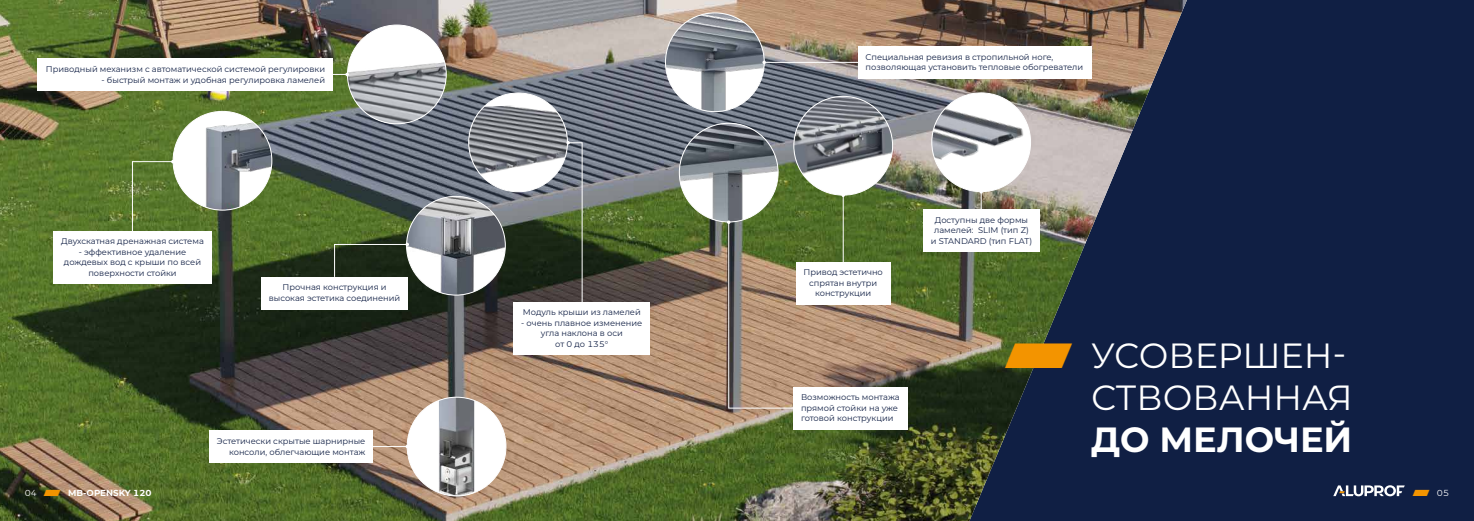
<style>
.page{position:relative;width:1474px;height:521px;background:#fff}
.page>*{position:absolute;margin:0;border:0;box-sizing:border-box;transform-origin:0 0}
.t1{font:35px/42px "Aluprof Sans";color:#fff;text-align:right}
.t2{font:700 35px "Aluprof Sans";color:#fff}
.t3{font:700 8.75px "Aluprof Sans";color:#fff}
.t4{font:8.75px "Aluprof Sans";color:#fff}
.t5{font:8.31px/10.5px "Aluprof Sans";color:#101f44;text-align:center}
.s1{color:#f39400}
.s2{font-weight:400}
.s3{font-weight:700;color:#f39400}
</style>
<div class="page">
<div style="left:1186px;top:0;width:287px;height:521px;background:#101f44"></div>
<img style="left:0;top:0;width:1186px;height:521px">
<div style="left:173px;top:111px;width:99px;height:99px;background:#fff;border-radius:50%"></div>
<img style="left:205px;top:112px;width:67px;height:98px">
<img style="left:679px;top:123px;width:99px;height:99px;border-radius:49px">
<img style="left:665px;top:13px;width:99px;height:99px;border-radius:49px">
<div style="left:468px;top:93px;width:99px;height:99px;background:#fff;border-radius:50%"></div>
<img style="left:468px;top:104px;width:99px;height:88px">
<div style="left:347px;top:25px;width:99px;height:99px;background:#fff;border-radius:50%"></div>
<img style="left:347px;top:58px;width:99px;height:66px">
<div style="left:407px;top:397px;width:99px;height:99px;background:#fff;border-radius:50%"></div>
<img style="left:439px;top:397px;width:35px;height:99px">
<div style="left:793px;top:96px;width:99px;height:99px;background:#fff;border-radius:50%"></div>
<img style="left:793px;top:96px;width:99px;height:79px">
<img style="left:406px;top:196px;width:99px;height:99px;border-radius:49px">
<div style="left:931px;top:93px;width:99px;height:99px;background:#fff;border-radius:50%"></div>
<img style="left:931px;top:93px;width:99px;height:70px">
<div style="left:923px;top:209px;width:116px;height:42px;background:#fff"></div>
<hr style="left:371px;top:446px;width:36px;height:1px;background:#fff">
<svg style="left:979px;top:192px;width:3px;height:17px"></svg>
<div style="left:53px;top:231px;width:159px;height:52px;background:#fff"></div>
<div style="left:209px;top:430px;width:164px;height:33px;background:#fff"></div>
<div style="left:796px;top:262px;width:94px;height:42px;background:#fff"></div>
<svg style="left:132px;top:160px;width:43px;height:71px;background:#617e37"></svg>
<svg style="left:332px;top:73px;width:17px;height:3px"></svg>
<hr style="left:842px;top:195px;width:1px;height:67px;background:#fff">
<svg style="left:334px;top:243px;width:75px;height:35px;background:#283423"></svg>
<svg style="left:727px;top:220px;width:68px;height:189px;background:#958468"></svg>
<svg style="left:566px;top:141px;width:17px;height:161px;background:#596158"></svg>
<div style="left:37px;top:58px;width:295px;height:33px;background:#fff"></div>
<div style="left:858px;top:46px;width:233px;height:32px;background:#fff"></div>
<div style="left:261px;top:277px;width:147px;height:32px;background:#fff"></div>
<div style="left:793px;top:387px;width:114px;height:42px;background:#fff"></div>
<div style="left:513px;top:302px;width:137px;height:52px;background:#fff"></div>
<hr style="left:764px;top:62px;width:95px;height:1px;background:#fff">
<svg style="left:1333px;top:485px;width:71px;height:11px"></svg>
<p class="t5" style="left:46px;top:64px;width:281px">Приводный механизм с автоматической системой регулировки</p>
<p class="t5" style="left:102px;top:74px;width:225px">- быстрый монтаж и удобная регулировка ламелей</p>
<p class="t5" style="left:865px;top:51px;width:219px;text-align:left">Специальная ревизия в стропильной ноге, позволяющая установить тепловые обогреватели</p>
<p class="t5" style="left:934px;top:214px;width:96px;text-align:left">Доступны две формы ламелей: SLIM (тип Z)</p>
<p class="t5" style="left:61px;top:236px;width:144px">Двухскатная дренажная система</p>
<p class="t5" style="left:930px;top:235px;width:103px">и STANDARD (тип FLAT)</p>
<p class="t5" style="left:64px;top:246px;width:139px">- эффективное удаление дождевых вод с крыши по всей поверхности стойки</p>
<p class="t5" style="left:803px;top:267px;width:81px">Привод эстетично спрятан внутри конструкции</p>
<p class="t5" style="left:269px;top:282px;width:133px">Прочная конструкция и высокая эстетика соединений</p>
<p class="t5" style="left:217px;top:436px;width:150px;text-align:right">Эстетически скрытые шарнирные консоли, облегчающие монтаж</p>
<p class="t5" style="left:523px;top:307px;width:119px">Модуль крыши из ламелей</p>
<p class="t5" style="left:521px;top:317px;width:123px">- очень плавное изменение угла наклона в оси<br>от 0 до 135°</p>
<p class="t5" style="left:801px;top:392px;width:100px;text-align:left">Возможность монтажа прямой стойки на уже готовой конструкции</p>
<h1 class="t1" style="left:1005px;top:334px;width:349px"><span class="s1">⸠</span> УСОВЕРШЕН-<br>СТВОВАННАЯ</h1>
<h1 class="t2" style="left:1091px;top:414px;width:263px">ДО МЕЛОЧЕЙ</h1>
<p class="t3" style="left:25px;top:487px;width:128px"><span class="s2">04</span> <span class="s1">⸠</span> MB-OPENSKY 120</p>
<p class="t4" style="left:1412px;top:487px;width:38px"><span class="s3">⸠</span> 05</p>
</div>
